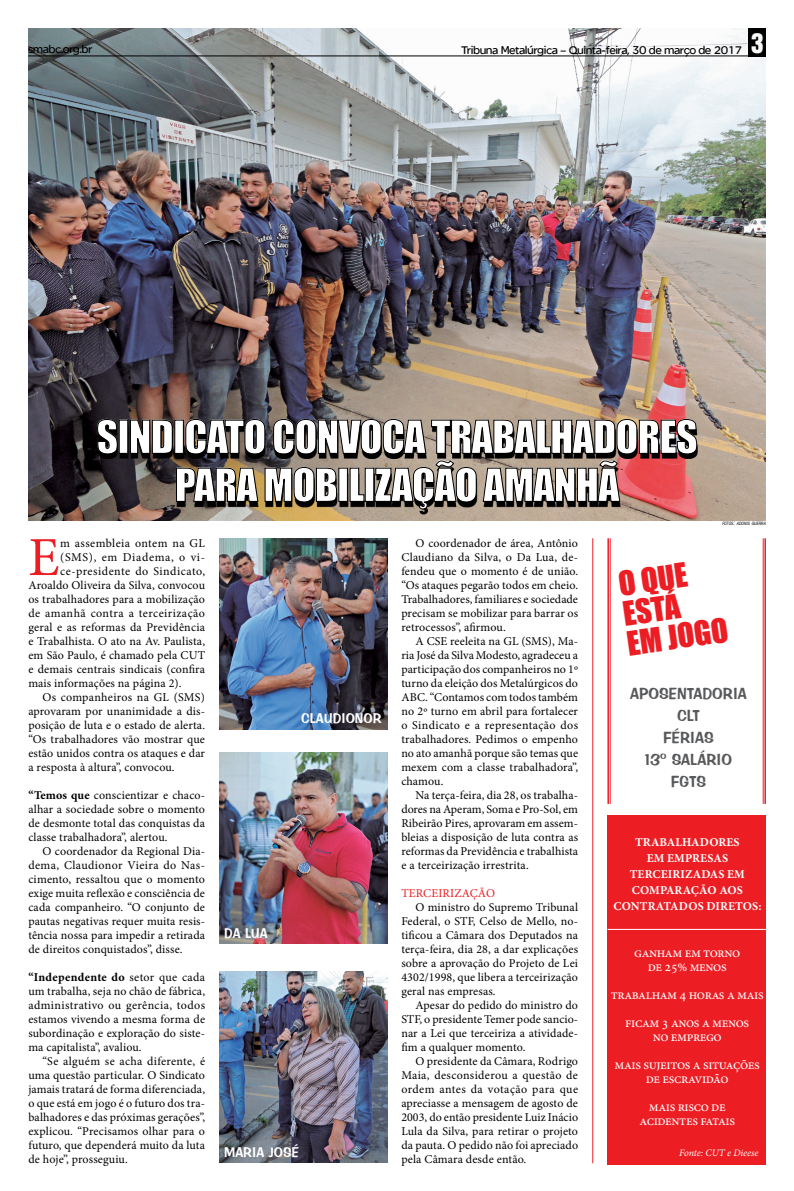
<style>
.page{position:relative;width:794px;height:1191px;background:#fff}
.page>*{position:absolute;margin:0;border:0;box-sizing:border-box;transform-origin:0 0}
.t1{font:55.1px "Minion Pro";color:#ed1d24}
.t2{font:42px/48px "Impact";letter-spacing:-.02em;color:#fff;text-align:center}
.t3{font:31px/30px "Impact";color:#ed1d24}
.t4{font:16px "Impress BT";color:#58595b}
.t5{font:14px/28px "Minion Pro";letter-spacing:-.03em;color:#fff;text-align:center}
.t6{font:14px "Impress BT";color:#fff}
.t7{font:12px/14px "Minion Pro";letter-spacing:.005em;color:#000;text-align:justify}
.t8{font:700 12px/16px "Minion Pro";letter-spacing:.01em;color:#fff;text-align:center}
.t9{font:12px "SE Optimist Semi";letter-spacing:-.04em;color:#000}
.t10{font:12px "Minion Pro";letter-spacing:.01em;color:#ed1d24}
.t11{font:italic 10px "Minion Pro";letter-spacing:-.005em;color:#fff}
.t12{font:italic condensed 4.4px "Swiss 721 BT";color:#000}
.s1{font-family:"Helvetica Inserat";font-size:25px;color:#f7f8f8}
.s2{font-size:6.2px}
.s3{font-weight:700}
</style>
<div class="page">
<div style="left:607px;top:815px;width:159px;height:349px;background:#ed1d24"></div>
<img style="left:28px;top:28px;width:738px;height:492px">
<img style="left:99px;top:425px;width:599px;height:90px">
<svg style="left:97px;top:419px;width:21px;height:35px"></svg>
<div style="left:119px;top:420px;width:9px;height:33px;border:1px solid #000"></div>
<svg style="left:130px;top:419px;width:43px;height:35px;background:#17110e"></svg>
<div style="left:175px;top:420px;width:8px;height:33px;border:1px solid #000"></div>
<svg style="left:185px;top:419px;width:80px;height:35px;background:#1a1718"></svg>
<svg style="left:273px;top:419px;width:424px;height:35px;background:#322b26"></svg>
<svg style="left:176px;top:467px;width:82px;height:35px;background:#251f15"></svg>
<svg style="left:264px;top:467px;width:73px;height:35px;background:#28241e"></svg>
<div style="left:339px;top:468px;width:8px;height:33px;border:1px solid #000"></div>
<svg style="left:349px;top:467px;width:15px;height:35px"></svg>
<div style="left:365px;top:468px;width:9px;height:33px;border:1px solid #000"></div>
<svg style="left:374px;top:460px;width:103px;height:49px;background:#48413a"></svg>
<svg style="left:483px;top:460px;width:137px;height:42px;background:#433b34"></svg>
<hr style="left:28px;top:55px;width:738px;height:1px;background:#000">
<div style="left:749px;top:28px;width:17px;height:28px;background:#000"></div>
<hr style="left:763px;top:538px;width:1px;height:266px;background:#ed1d24">
<hr style="left:764px;top:538px;width:2px;height:266px;background:#ed1d24">
<hr style="left:610px;top:538px;width:1px;height:266px;background:#ed1d24">
<hr style="left:607px;top:538px;width:2px;height:266px;background:#ed1d24">
<img style="left:219px;top:752px;width:169px;height:191px">
<img style="left:219px;top:538px;width:169px;height:191px">
<img style="left:219px;top:971px;width:169px;height:191px">
<hr style="left:592px;top:538px;width:1px;height:625px;background:#ed1d24">
<hr style="left:607px;top:929px;width:159px;height:1px;background:#fff">
<p class="t9" style="left:28px;top:42px;width:66px">smabc.org.br</p>
<p class="t9" style="left:461px;top:43px;width:304px">Tribuna Metalúrgica – Quinta-feira, 30 de março de 2017 <span class="s1">3</span></p>
<h2 class="t2" style="left:97px;top:412px;width:602px">SINDICATO CONVOCA TRABALHADORES<br>PARA MOBILIZAÇÃO AMANHÃ</h2>
<p class="t12" style="left:722px;top:521px;width:45px">FOTOS<span class="s2">:</span> ADONIS GUERRA</p>
<h1 class="t1" style="left:28px;top:520px;width:33px">E</h1>
<p class="t7" style="left:60px;top:536px;width:146px">m assembleia ontem na GL</p>
<p class="t7" style="left:60px;top:550px;width:146px">(SMS), em Diadema, o vi-</p>
<p class="t7" style="left:60px;top:564px;width:146px">ce-presidente do Sindicato,</p>
<p class="t7" style="left:28px;top:578px;width:178px">Aroaldo Oliveira da Silva, convocou</p>
<p class="t7" style="left:28px;top:592px;width:178px">os trabalhadores para a mobilização</p>
<p class="t7" style="left:28px;top:606px;width:178px">de amanhã contra a terceirização</p>
<p class="t7" style="left:28px;top:620px;width:178px">geral e as reformas da Previdência</p>
<p class="t7" style="left:28px;top:634px;width:178px">e Trabalhista. O ato na Av. Paulista,</p>
<p class="t7" style="left:28px;top:648px;width:178px">em São Paulo, é chamado pela CUT</p>
<p class="t7" style="left:28px;top:662px;width:178px">e demais centrais sindicais (confira</p>
<p class="t7" style="left:28px;top:676px;width:155px">mais informações na página 2).</p>
<p class="t7" style="left:43px;top:690px;width:164px">Os companheiros na GL (SMS)</p>
<p class="t7" style="left:28px;top:704px;width:178px">aprovaram por unanimidade a dis-</p>
<p class="t7" style="left:28px;top:718px;width:178px">posição de luta e o estado de alerta.</p>
<p class="t7" style="left:28px;top:732px;width:178px">“Os trabalhadores vão mostrar que</p>
<p class="t7" style="left:28px;top:746px;width:178px">estão unidos contra os ataques e dar</p>
<p class="t7" style="left:28px;top:760px;width:148px">a resposta à altura”, convocou.</p>
<p class="t7" style="left:28px;top:788px;width:178px"><span class="s3">“TEMOS QUE</span> conscientizar e chaco&shy;alhar a sociedade sobre o momento de desmonte total das conquistas da classe trabalhadora”, alertou.</p>
<p class="t7" style="left:28px;top:844px;width:178px;text-indent:14px">O coordenador da Regional Dia&shy;dema, Claudionor Vieira do Nas&shy;cimento, ressaltou que o momento exige muita reflexão e consciência de cada companheiro. “O conjunto de pautas negativas requer muita resis&shy;tência nossa para impedir a retirada de direitos conquistados”, disse.</p>
<p class="t7" style="left:28px;top:970px;width:178px"><span class="s3">“INDEPENDENTE DO</span> setor que cada um trabalha, seja no chão de fábrica, administrativo ou gerência, todos estamos vivendo a mesma forma de subordinação e exploração do siste&shy;ma capitalista”, avaliou.</p>
<p class="t7" style="left:28px;top:1054px;width:178px;text-indent:14px">“Se alguém se acha diferente, é uma questão particular. O Sindicato jamais tratará de forma diferenciada, o que está em jogo é o futuro dos tra&shy;balhadores e das próximas gerações”, explicou. “Precisamos olhar para o futuro, que dependerá muito da luta de hoje”, prosseguiu.</p>
<p class="t6" style="left:301px;top:710px;width:55px">CLAUDIONO</p>
<p class="t6" style="left:373px;top:710px;width:10px">R</p>
<p class="t6" style="left:224px;top:924px;width:45px">DA LUA</p>
<p class="t6" style="left:224px;top:1143px;width:76px">MARIA JOSÉ</p>
<p class="t7" style="left:401px;top:536px;width:178px;text-indent:14px">O coordenador de área, Antônio Claudiano da Silva, o Da Lua, de&shy;fendeu que o momento é de união. “Os ataques pegarão todos em cheio.<br>Trabalhadores, familiares e sociedade precisam se mobilizar para barrar os retrocessos”, afirmou.</p>
<p class="t7" style="left:401px;top:634px;width:178px;text-indent:14px">A CSE reeleita na GL (SMS), Ma&shy;ria José da Silva Modesto, agradeceu a participação dos companheiros no 1º turno da eleição dos Metalúrgicos do ABC. “Contamos com todos também no 2º turno em abril para fortalecer o Sindicato e a representação dos trabalhadores. Pedimos o empenho no ato amanhã porque são temas que mexem com a classe trabalhadora”, chamou.</p>
<p class="t7" style="left:401px;top:788px;width:178px;text-indent:14px">Na terça-feira, dia 28, os trabalha&shy;dores na Aperam, Soma e Pro-Sol, em Ribeirão Pires, aprovaram em assem&shy;bleias a disposição de luta contra as reformas da Previdência e trabalhista e a terceirização irrestrita.</p>
<p class="t10" style="left:401px;top:885px;width:95px">TERCEIRIZAÇÃO</p>
<p class="t7" style="left:401px;top:900px;width:178px;text-indent:14px">O ministro do Supremo Tribunal Federal, o STF, Celso de Mello, no&shy;tificou a Câmara dos Deputados na terça-feira, dia 28, a dar explicações sobre a aprovação do Projeto de Lei 4302/1998, que libera a terceirização geral nas empresas.</p>
<p class="t7" style="left:401px;top:998px;width:178px;text-indent:14px">Apesar do pedido do ministro do STF, o presidente Temer pode sancio&shy;nar a Lei que terceiriza a atividade&shy;fim a qualquer momento.</p>
<p class="t7" style="left:401px;top:1054px;width:178px;text-indent:14px">O presidente da Câmara, Rodrigo Maia, desconsiderou a questão de ordem antes da votação para que apreciasse a mensagem de agosto de 2003, do então presidente Luiz Inácio Lula da Silva, para retirar o projeto da pauta. O pedido não foi apreciado pela Câmara desde então.</p>
<h3 class="t3" style="left:616px;top:568px;width:103px;rotate:-8deg">OQUE<br>EST Á<br>EM JOGO</h3>
<h3 class="t4" style="left:630px;top:683px;width:118px">APOSENTADORIA</h3>
<h3 class="t4" style="left:677px;top:705px;width:9px">CLT</h3>
<h3 class="t4" style="left:663px;top:727px;width:52px">FÉRIAS</h3>
<h3 class="t4" style="left:645px;top:749px;width:86px">13º SALÁRIO</h3>
<h3 class="t4" style="left:671px;top:771px;width:28px">FGTS</h3>
<p class="t8" style="left:613px;top:834px;width:150px">TRABALHADORES<br>EM EMPRESAS<br>TERCEIRIZADAS EM<br>COMPARAÇÃO AOS<br>CONTRATADOS DIRETOS:</p>
<p class="t5" style="left:634px;top:946px;width:108px;line-height:14px">ganham em torno de 25% menos</p>
<p class="t5" style="left:610px;top:981px;width:155px">trabalham 4 horas a mais ficam 3 anos a menos</p>
<p class="t5" style="left:614px;top:1023px;width:147px">no emprego<br>mais sujeitos a situações</p>
<p class="t5" style="left:646px;top:1065px;width:84px;text-align:left">de escravidão mais risco de</p>
<p class="t5" style="left:639px;top:1107px;width:97px">acidentes fatais</p>
<p class="t11" style="left:679px;top:1145px;width:81px">Fonte: CUT e Dieese</p>
</div>
